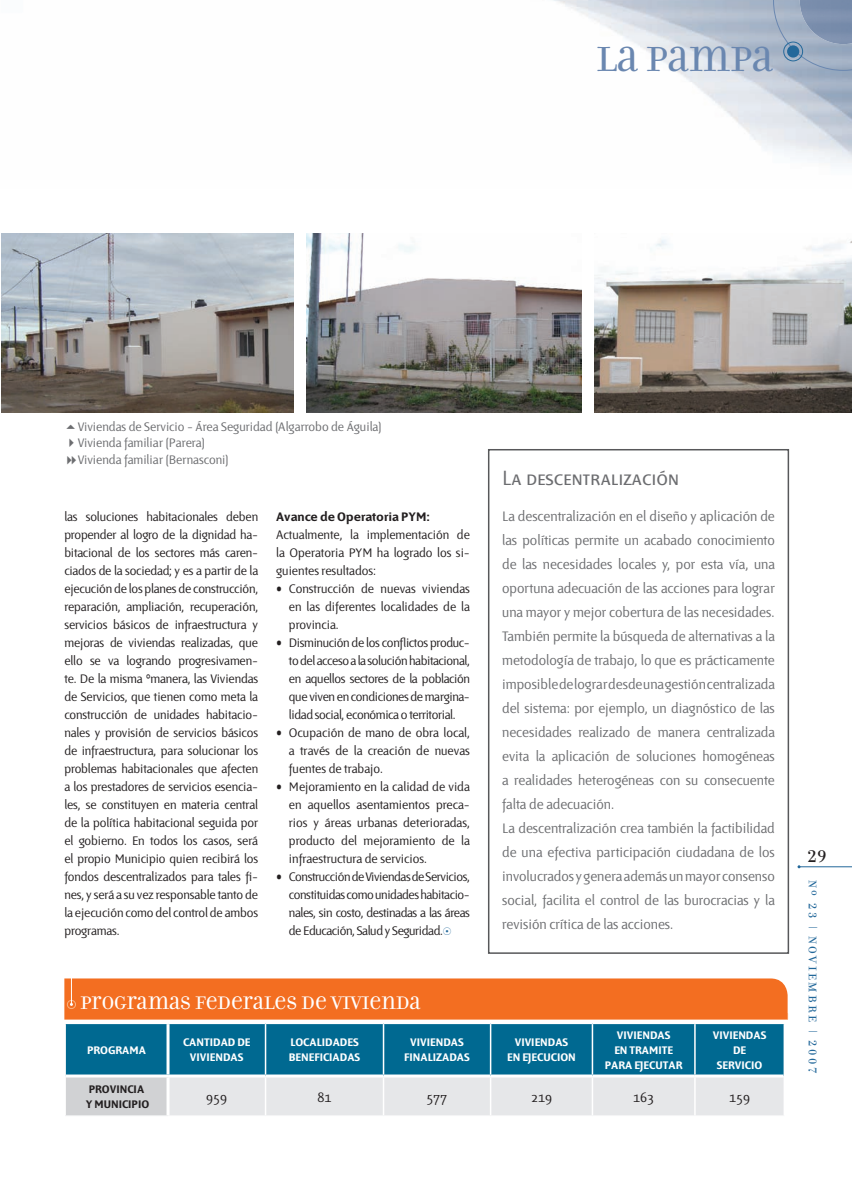
<style>
.page{position:relative;width:852px;height:1192px;background:#fff}
.page>*{position:absolute;margin:0;border:0;box-sizing:border-box;transform-origin:0 0}
.t1{font:37.5px "Filosofia Unicase";color:#6a87b0}
.t2{font:22.5px "Fontana Versalita";color:#6c6d70}
.t3{font:19.5px "Filosofia Unicase";color:#fff}
.t4{font:18px "Filosofia Unicase";color:#231f20}
.t5{font:15px/24px "Fontana Texto Kern";color:#6c6d70}
.t6{font:15px "Fontana Texto Kern";color:#231f20}
.t7{font:13.5px/18px "Fontana Texto Kern";color:#231f20;text-align:justify}
.t8{font:13.5px/16.2px "Fontana Texto Kern";color:#6c6d70}
.t9{font:13.5px "Fontana Negra";color:#231f20}
.t10{font:12px/15px "Fontana Negra";color:#fff;text-align:center}
.t11{font:12px "Filosofia Unicase";letter-spacing:.2em;color:#23689a}
.t12{font:12px/15px "Fontana Negra";color:#231f20}
</style>
<div class="page">
<hr style="left:799px;top:866px;width:53px;height:1px;background:#23689a">
<svg style="left:64px;top:978px;width:723px;height:138px;background:#99978f"></svg>
<img style="left:1px;top:233px;width:293px;height:179px">
<img style="left:306px;top:233px;width:275px;height:179px">
<img style="left:594px;top:239px;width:258px;height:173px">
<div style="left:488px;top:449px;width:301px;height:505px;border:2px solid #57585a"></div>
<svg style="left:773px;top:0;width:79px;height:71px;background:#90a2bb"></svg>
<h1 class="t1" style="left:596px;top:37px;width:178px">LA PAMPA</h1>
<p class="t8" style="left:78px;top:419px;width:305px">Viviendas de Servicio - Área Seguridad (Algarrobo de Águila)</p>
<p class="t8" style="left:78px;top:436px;width:152px;text-indent:-14px">✔Vivienda familiar (Parera)<br>Vivienda familiar (Bernasconi)</p>
<p class="t7" style="left:64px;top:508px;width:195px">las soluciones habitacionales deben propender al logro de la dignidad ha&shy;bitacional de los sectores más caren&shy;ciados de la sociedad; y es a partir de la ejecución de los planes de construcción, reparación, ampliación, recuperación, servicios básicos de infraestructura y mejoras de viviendas realizadas, que ello se va logrando progresivamen&shy;te. De la misma ºmanera, las Viviendas de Servicios, que tienen como meta la construcción de unidades habitacio&shy;nales y provisión de servicios básicos de infraestructura, para solucionar los problemas habitacionales que afecten a los prestadores de servicios esencia&shy;les, se constituyen en materia central de la política habitacional seguida por el gobierno. En todos los casos, será el propio Municipio quien recibirá los fondos descentralizados para tales fi&shy;nes, y será a su vez responsable tanto de la ejecución como del control de ambos programas.</p>
<p class="t9" style="left:276px;top:510px;width:155px">Avance de Operatoria PYM:</p>
<p class="t7" style="left:276px;top:526px;width:195px">Actualmente, la implementación de la Operatoria PYM ha logrado los si&shy;guientes resultados:</p>
<p class="t7" style="left:289px;top:580px;width:182px;text-indent:-13px">• Construcción de nuevas viviendas en las diferentes localidades de la provincia.</p>
<p class="t7" style="left:289px;top:634px;width:182px;text-indent:-13px">• Disminución de los conflictos produc&shy;to del acceso a la solución habitacional, en aquellos sectores de la población que viven en condiciones de margina&shy;lidad social, económica o territorial.</p>
<p class="t7" style="left:289px;top:724px;width:182px;text-indent:-13px">• Ocupación de mano de obra local, a través de la creación de nuevas fuentes de trabajo.</p>
<p class="t7" style="left:289px;top:778px;width:182px;text-indent:-13px">• Mejoramiento en la calidad de vida en aquellos asentamientos preca&shy;rios y áreas urbanas deterioradas, producto del mejoramiento de la infraestructura de servicios.</p>
<p class="t7" style="left:289px;top:868px;width:182px;text-indent:-13px">• Construcción de Viviendas de Servicios, constituidas como unidades habitacio&shy;nales, sin costo, destinadas a las áreas de Educación, Salud y Seguridad.</p>
<h3 class="t3" style="left:80px;top:991px;width:342px">PROGRAMAS FEDERALES DE VIVIENDA</h3>
<h2 class="t2" style="left:502px;top:467px;width:178px">La descentralización</h2>
<p class="t5" style="left:502px;top:505px;width:274px">La descentralización en el diseño y aplicación de las políticas permite un acabado conocimiento de las necesidades locales y, por esta vía, una oportuna adecuación de las acciones para lograr una mayor y mejor cobertura de las necesidades.<br>También permite la búsqueda de alternativas a la metodología de trabajo, lo que es prácticamente imposible de lograr desde una gestión centralizada del sistema: por ejemplo, un diagnóstico de las necesidades realizado de manera centralizada evita la aplicación de soluciones homogéneas a realidades heterogéneas con su consecuente falta de adecuación.<br>La descentralización crea también la factibilidad de una efectiva participación ciudadana de los involucrados y genera además un mayor consenso social, facilita el control de las burocracias y la revisión crítica de las acciones.</p>
<p class="t10" style="left:87px;top:1043px;width:60px">PROGRAMA</p>
<p class="t10" style="left:183px;top:1035px;width:69px">CANTIDAD DE<br>VIVIENDAS</p>
<p class="t10" style="left:289px;top:1035px;width:73px;text-align:left">LOCALIDADES<br>BENEFICIADAS</p>
<p class="t10" style="left:404px;top:1035px;width:67px">VIVIENDAS<br>FINALIZADAS</p>
<p class="t10" style="left:507px;top:1035px;width:70px">VIVIENDAS<br>EN EJECUCION</p>
<p class="t10" style="left:605px;top:1028px;width:79px">VIVIENDAS<br>EN TRAMITE<br>PARA EJECUTAR</p>
<p class="t10" style="left:712px;top:1028px;width:55px">VIVIENDAS<br>DE<br>SERVICIO</p>
<p class="t12" style="left:86px;top:1082px;width:65px">PROVINCIA<br>Y MUNICIPIO</p>
<p class="t6" style="left:206px;top:1090px;width:23px">959</p>
<p class="t6" style="left:317px;top:1090px;width:16px">81</p>
<p class="t6" style="left:426px;top:1090px;width:23px">577</p>
<p class="t6" style="left:531px;top:1090px;width:23px">219</p>
<p class="t6" style="left:633px;top:1090px;width:23px">163</p>
<p class="t6" style="left:729px;top:1090px;width:23px">159</p>
<h3 class="t4" style="left:807px;top:845px;width:21px">29</h3>
<p class="t11" style="left:819px;top:879px;width:195px;rotate:90deg">Nº 23 | NOVIEMBRE | 2007</p>
</div>
